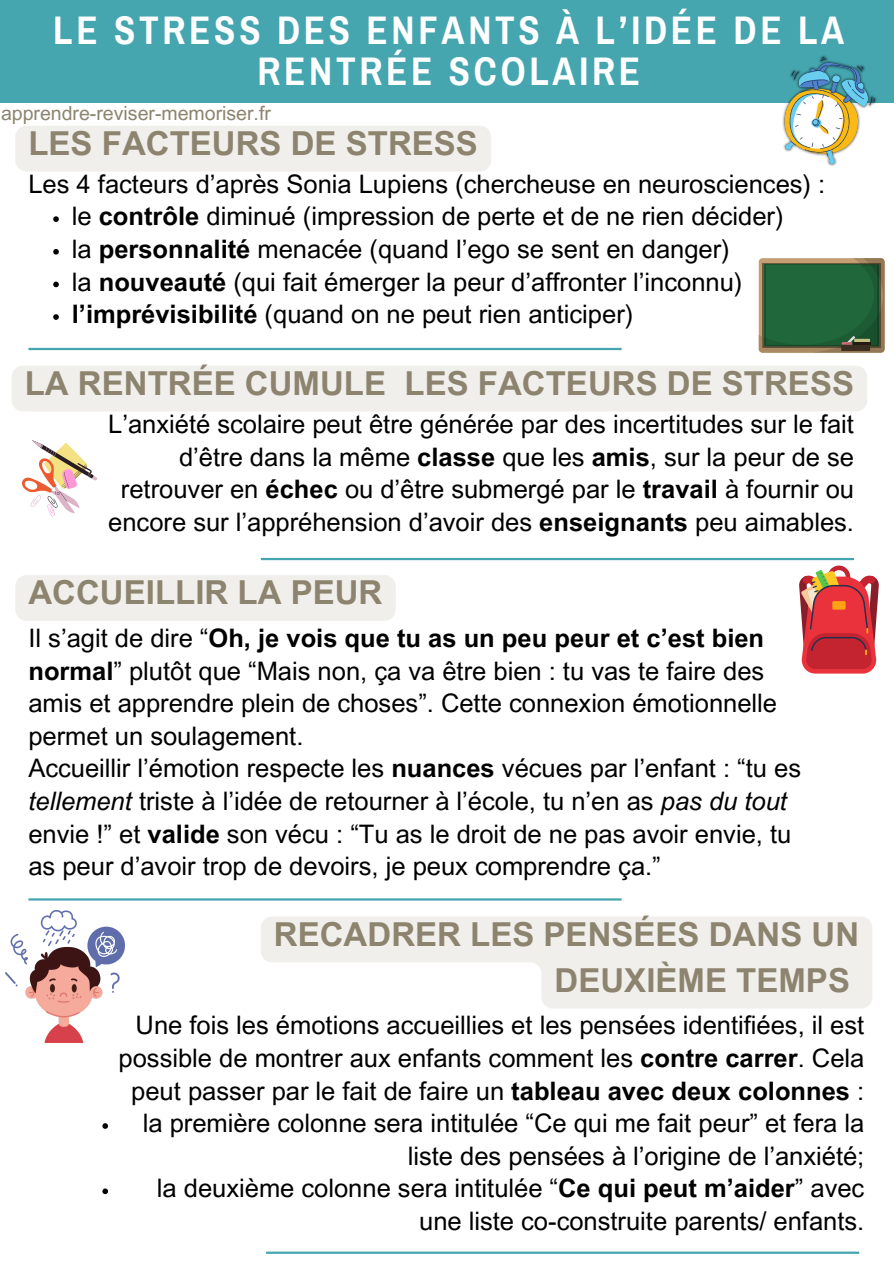
<style>
.page{position:relative;width:894px;height:1264px;background:#fff}
.page>*{position:absolute;margin:0;border:0;box-sizing:border-box;transform-origin:0 0}
.t1{font:700 39px/41.7px "Archivo Narrow";letter-spacing:.095em;color:#fff;text-align:center}
.t2{font:700 33px/46.2px "Arial MT Pro";color:#8d846f;text-align:right}
.t3{font:25.5px/32.7px "Arial MT Pro";color:#000;text-align:right}
.t4{font:19.5px "Arial MT Pro";color:#8d846f}
.s1{font-weight:700}
.s2{font-style:italic}
</style>
<div class="page">
<div style="left:0;top:0;width:893px;height:102px;background:#45a6b0"></div>
<hr style="left:28px;top:348px;width:593px;height:2px;background:#45a6b0">
<hr style="left:261px;top:558px;width:592px;height:2px;background:#45a6b0">
<hr style="left:28px;top:898px;width:593px;height:2px;background:#45a6b0">
<hr style="left:266px;top:1251px;width:593px;height:2px;background:#45a6b0">
<svg style="left:799px;top:565px;width:79px;height:108px"></svg>
<svg style="left:22px;top:440px;width:75px;height:76px"></svg>
<svg style="left:53px;top:216px;width:6px;height:6px"></svg>
<svg style="left:53px;top:249px;width:6px;height:5px"></svg>
<svg style="left:53px;top:281px;width:6px;height:6px"></svg>
<svg style="left:53px;top:314px;width:6px;height:6px"></svg>
<svg style="left:758px;top:258px;width:126px;height:94px"></svg>
<img style="left:778px;top:55px;width:100px;height:111px">
<img style="left:5px;top:910px;width:120px;height:132px">
<div style="left:15px;top:126px;width:476px;height:45px;background:#f1efec"></div>
<div style="left:12px;top:366px;width:855px;height:45px;background:#f1efec"></div>
<div style="left:15px;top:575px;width:380px;height:46px;background:#f1efec"></div>
<svg style="left:261px;top:917px;width:611px;height:91px;fill:#f1efec"></svg>
<svg style="left:102px;top:1123px;width:6px;height:5px"></svg>
<svg style="left:102px;top:1188px;width:6px;height:6px"></svg>
<p class="t1" style="left:53px;top:10px;width:792px">LE STRESS DES ENFANTS À L’IDÉE DE LA<br>RENTRÉE SCOLAIRE</p>
<h2 class="t4" style="left:1px;top:106px;width:271px">apprendre-reviser-memoriser.fr</h2>
<p class="t2" style="left:28px;top:124px;width:451px">LES FACTEURS DE STRESS</p>
<h1 class="t3" style="left:28px;top:170px;width:798px">Les 4 facteurs d’après Sonia Lupiens (chercheuse en neurosciences) :</h1>
<p class="t3" style="left:72px;top:203px;width:713px">le <span class="s1">contrôle</span> diminué (impression de perte et de ne rien décider)</p>
<p class="t3" style="left:72px;top:236px;width:659px">la <span class="s1">personnalité</span> menacée (quand l’ego se sent en danger)</p>
<h2 class="t3" style="left:72px;top:268px;width:672px">la <span class="s1">nouveauté</span> (qui fait émerger la peur d’affronter l’inconnu)</h2>
<h3 class="t3" style="left:72px;top:301px;width:563px"><span class="s1">l’imprévisibilité</span> (quand on ne peut rien anticiper)</h3>
<h3 class="t2" style="left:25px;top:364px;width:830px">LA RENTRÉE CUMULE LES FACTEURS DE STRESS</h3>
<p class="t3" style="left:108px;top:411px;width:747px">L’anxiété scolaire peut être générée par des incertitudes sur le fait d’être dans la même <span class="s1">classe</span> que les <span class="s1">amis</span>, sur la peur de se retrouver en <span class="s1">échec</span> ou d’être submergé par le <span class="s1">travail</span> à fournir ou encore sur l’appréhension d’avoir des <span class="s1">enseignants</span> peu aimables.</p>
<p class="t2" style="left:28px;top:573px;width:355px">ACCUEILLIR LA PEUR</p>
<p class="t3" style="left:28px;top:624px;width:774px;text-align:left">Il s’agit de dire “<span class="s1">Oh, je vois que tu as un peu peur et c’est bien normal</span>” plutôt que “Mais non, ça va être bien : tu vas te faire des amis et apprendre plein de choses”. Cette connexion émotionnelle permet un soulagement.<br>Accueillir l’émotion respecte les <span class="s1">nuances</span> vécues par l’enfant : “tu es <span class="s2">tellement</span> triste à l’idée de retourner à l’école, tu n’en as <span class="s2">pas du tout </span>envie !” et <span class="s1">valide</span> son vécu : “Tu as le droit de ne pas avoir envie, tu as peur d’avoir trop de devoirs, je peux comprendre ça.”</p>
<h2 class="t2" style="left:274px;top:915px;width:586px">RECADRER LES PENSÉES DANS UN<br>DEUXIÈME TEMPS</h2>
<h3 class="t3" style="left:118px;top:1012px;width:747px">Une fois les émotions accueillies et les pensées identifiées, il est possible de montrer aux enfants comment les <span class="s1">contre carrer</span>. Cela peut passer par le fait de faire un <span class="s1">tableau avec deux colonnes</span> :</h3>
<p class="t3" style="left:143px;top:1110px;width:723px">la première colonne sera intitulée “Ce qui me fait peur” et fera la liste des pensées à l’origine de l’anxiété;</p>
<h2 class="t3" style="left:157px;top:1175px;width:708px">la deuxième colonne sera intitulée “<span class="s1">Ce qui peut m’aider</span>” avec une liste co-construite parents/ enfants.</h2>
</div>
